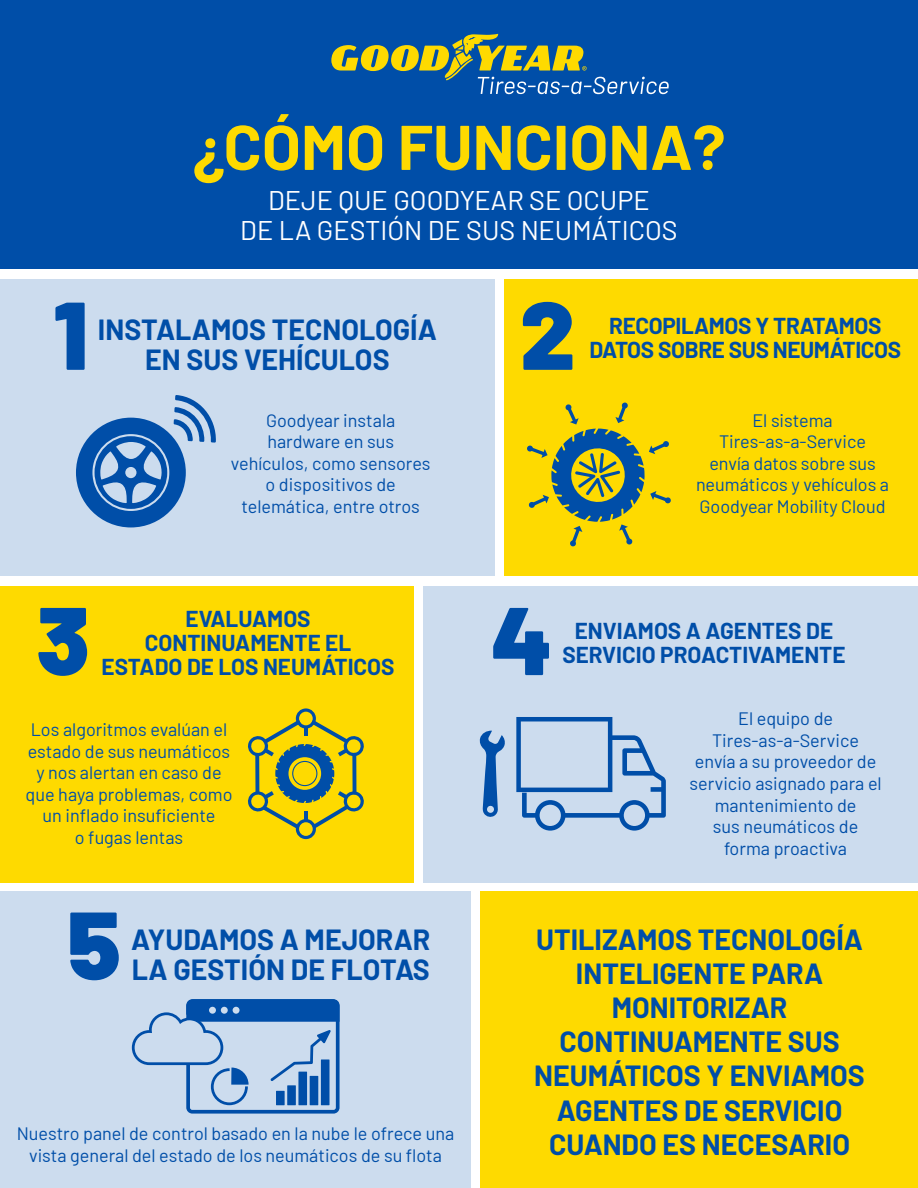
<style>
.page{position:relative;width:918px;height:1188px;background:#fff}
.page>*{position:absolute;margin:0;border:0;box-sizing:border-box;transform-origin:0 0}
.t1{font:900 96px "Barlow";color:#004ea8}
.t2{font:700 63px "Barlow";color:#feda00}
.t3{font:700 28.5px/34.2px "Barlow";color:#004ea8;text-align:center}
.t4{font:27px/30px "Barlow";color:#fff;text-align:center}
.t5{font:700 22.5px/24px "Barlow";color:#004ea8;text-align:center}
.t6{font:18px/21.6px "Barlow";color:#004ea8;text-align:center}
</style>
<div class="page">
<div style="left:0;top:279px;width:495px;height:297px;background:#ccdcee"></div>
<div style="left:0;top:892px;width:470px;height:296px;background:#ccdcee"></div>
<div style="left:423px;top:586px;width:495px;height:296px;background:#ccdcee"></div>
<div style="left:505px;top:279px;width:413px;height:297px;background:#feda00"></div>
<div style="left:480px;top:892px;width:438px;height:296px;background:#feda00"></div>
<div style="left:0;top:586px;width:413px;height:296px;background:#feda00"></div>
<div style="left:0;top:0;width:918px;height:268px;background:#004ea8"></div>
<svg style="left:76px;top:395px;width:140px;height:132px"></svg>
<svg style="left:248px;top:708px;width:116px;height:131px"></svg>
<svg style="left:479px;top:717px;width:187px;height:114px"></svg>
<svg style="left:132px;top:999px;width:208px;height:115px"></svg>
<svg style="left:331px;top:34px;width:338px;height:60px"></svg>
<svg style="left:527px;top:402px;width:144px;height:145px"></svg>
<p class="t2" style="left:193px;top:101px;width:534px">¿CÓMO FUNCIONA?</p>
<p class="t4" style="left:240px;top:183px;width:439px">DEJE QUE GOODYEAR SE OCUPE<br>DE LA GESTIÓN DE SUS NEUMÁTICOS</p>
<p class="t1" style="left:53px;top:263px;width:36px">1</p>
<p class="t3" style="left:98px;top:312px;width:340px;line-height:30px">INSTALAMOS TECNOLOGÍA<br>EN SUS VEHÍCULOS</p>
<p class="t6" style="left:231px;top:408px;width:201px">Goodyear instala hardware en sus vehículos, como sensores o dispositivos de telemática, entre otros</p>
<p class="t1" style="left:520px;top:263px;width:57px">2</p>
<p class="t5" style="left:589px;top:312px;width:313px">RECOPILAMOS Y TRATAMOS<br>DATOS SOBRE SUS NEUMÁTICOS</p>
<p class="t6" style="left:696px;top:408px;width:195px">El sistema<br>Tires-as-a-Service<br>envía datos sobre sus neumáticos y vehículos a<br>Goodyear Mobility Cloud</p>
<p class="t1" style="left:36px;top:568px;width:55px">3</p>
<p class="t5" style="left:102px;top:605px;width:295px">EVALUAMOS<br>CONTINUAMENTE EL<br>ESTADO DE LOS NEUMÁTICOS</p>
<p class="t1" style="left:491px;top:568px;width:63px">4</p>
<p class="t5" style="left:562px;top:617px;width:285px">ENVIAMOS A AGENTES DE<br>SERVICIO PROACTIVAMENTE</p>
<p class="t6" style="left:26px;top:717px;width:209px">Los algoritmos evalúan el estado de sus neumáticos y nos alertan en caso de que haya problemas, como un inflado insuficiente<br>o fugas lentas</p>
<p class="t6" style="left:690px;top:707px;width:194px">El equipo de<br>Tires-as-a-Service<br>envía a su proveedor de servicio asignado para el mantenimiento de<br>sus neumáticos de forma proactiva</p>
<p class="t1" style="left:68px;top:873px;width:55px">5</p>
<p class="t3" style="left:131px;top:922px;width:301px;line-height:30px;text-align:left">AYUDAMOS A MEJORAR<br>LA GESTIÓN DE FLOTAS</p>
<p class="t3" style="left:534px;top:920px;width:332px">UTILIZAMOS TECNOLOGÍA<br>INTELIGENTE PARA<br>MONITORIZAR<br>CONTINUAMENTE SUS<br>NEUMÁTICOS Y ENVIAMOS<br>AGENTES DE SERVICIO<br>CUANDO ES NECESARIO</p>
<p class="t6" style="left:17px;top:1122px;width:439px">Nuestro panel de control basado en la nube le ofrece una vista general del estado de los neumáticos de su flota</p>
</div>
